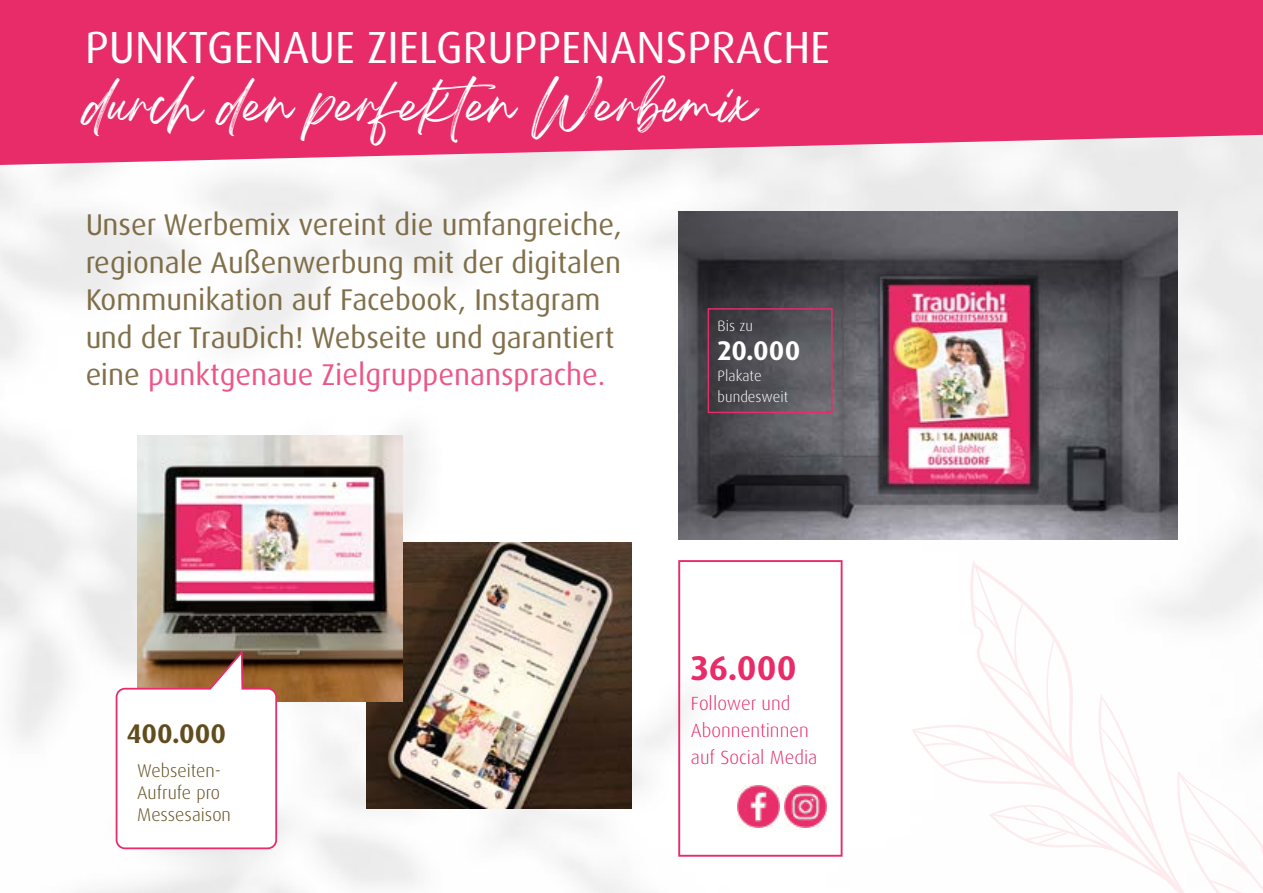
<style>
.page{position:relative;width:1263px;height:893px;background:#fff}
.page>*{position:absolute;margin:0;border:0;box-sizing:border-box;transform-origin:0 0}
.t1{font:45px "Dax OT";color:#fff}
.t2{font:45px "Breathing";color:#fff}
.t3{font:700 34.35px "Dax Pro";color:#e72c69}
.t4{font:30px/37.5px "Dax OT";color:#614c1d}
.t5{font:700 27px "Dax Pro";letter-spacing:.005em;color:#614c1d}
.t6{font:700 27px "Dax Pro";color:#fff}
.t7{font:300 19.05px/26.7px "Dax OT";color:#e72c69}
.t8{font:300 18.3px/22px "Dax OT";color:#614c1d}
.t9{font:300 15px/21px "Dax OT";color:#fff}
.s1{color:#e72c69}
</style>
<div class="page">
<img style="left:0;top:165px;width:1263px;height:728px">
<svg style="left:0;top:0;width:1263px;height:165px;background:#e73d75"></svg>
<img style="left:678px;top:212px;width:500px;height:327px">
<img style="left:366px;top:543px;width:265px;height:265px">
<img style="left:138px;top:436px;width:265px;height:265px">
<div style="left:708px;top:308px;width:125px;height:105px;border:2px solid #e72c69"></div>
<svg style="left:115px;top:648px;width:163px;height:202px"></svg>
<div style="left:678px;top:560px;width:164px;height:297px;border:2px solid #e72c69"></div>
<img style="left:738px;top:786px;width:42px;height:42px">
<img style="left:785px;top:786px;width:42px;height:42px">
<svg style="left:912px;top:560px;width:351px;height:333px"></svg>
<h1 class="t1" style="left:85px;top:19px;width:747px">PUNKTGENAUE ZIELGRUPPENANSPRACHE</h1>
<h1 class="t2" style="left:85px;top:92px;width:673px">durch den perfekten Werbemix</h1>
<p class="t4" style="left:85px;top:206px;width:538px">Unser Werbemix vereint die umfangreiche, regionale Außenwerbung mit der digitalen Kommunikation auf Facebook, Instagram und der TrauDich! Webseite und garantiert eine <span class="s1">punktgenaue Zielgruppenansprache.</span></p>
<p class="t9" style="left:718px;top:316px;width:37px">Bis zu</p>
<p class="t6" style="left:718px;top:333px;width:84px">20.000</p>
<p class="t9" style="left:718px;top:365px;width:72px">Plakate bundesweit</p>
<p class="t5" style="left:127px;top:716px;width:101px">400.000</p>
<p class="t8" style="left:137px;top:760px;width:95px">Webseiten-<br>Aufrufe pro<br>Messesaison</p>
<p class="t3" style="left:691px;top:646px;width:107px">36.000</p>
<p class="t7" style="left:691px;top:691px;width:128px">Follower und<br>Abonnentinnen auf Social Media</p>
</div>
